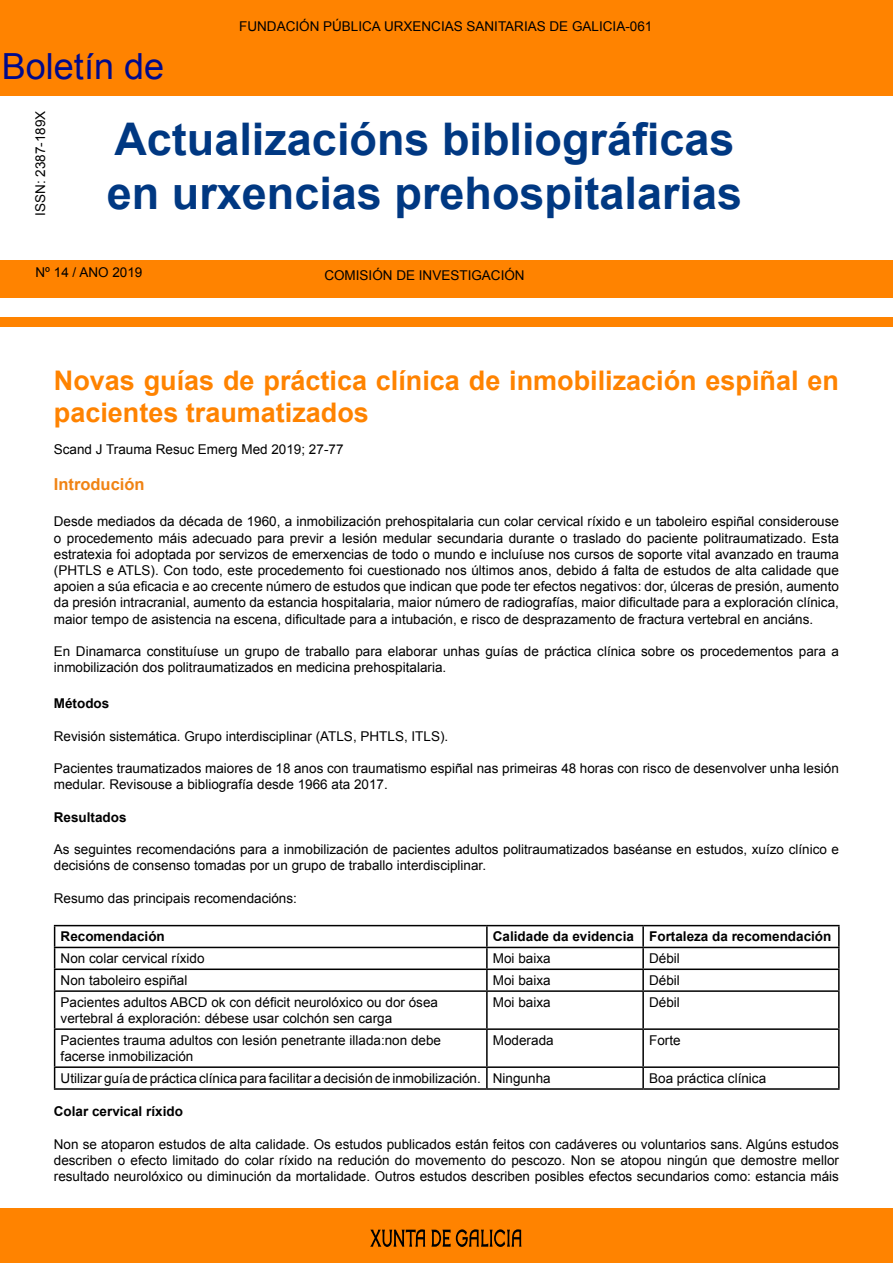
<style>
.page{position:relative;width:893px;height:1263px;background:#fff}
.page>*{position:absolute;margin:0;border:0;box-sizing:border-box;transform-origin:0 0}
.t1{font:700 45px "Arial";color:#003882}
.t2{font:36px "Arial";color:#000a8b}
.t3{font:700 27px/32.4px "Arial";color:#ff8300}
.t4{font:700 16.5px "Arial";color:#f08314}
.t5{font:13.5px/16.2px "Arial";color:#000}
.t6{font:700 13.5px "Arial";color:#000}
</style>
<div class="page">
<div style="left:0;top:0;width:892px;height:298px;background:#ff8300"></div>
<div style="left:0;top:96px;width:893px;height:163px;background:#fff"></div>
<div style="left:0;top:1209px;width:893px;height:54px;background:#ff8300"></div>
<svg style="left:370px;top:1229px;width:55px;height:18px"></svg>
<svg style="left:431px;top:1229px;width:90px;height:18px"></svg>
<div style="left:0;top:318px;width:893px;height:9px;background:#ff8300"></div>
<hr style="left:54px;top:925px;width:433px;height:1px;background:#000">
<hr style="left:487px;top:925px;width:156px;height:1px;background:#000">
<hr style="left:486px;top:926px;width:2px;height:21px;background:#000">
<hr style="left:643px;top:925px;width:197px;height:1px;background:#000">
<hr style="left:642px;top:926px;width:2px;height:21px;background:#000">
<hr style="left:838px;top:926px;width:2px;height:21px;background:#000">
<hr style="left:54px;top:947px;width:433px;height:1px;background:#000">
<hr style="left:487px;top:947px;width:156px;height:1px;background:#000">
<hr style="left:486px;top:948px;width:2px;height:20px;background:#000">
<hr style="left:643px;top:947px;width:197px;height:1px;background:#000">
<hr style="left:642px;top:948px;width:2px;height:20px;background:#000">
<hr style="left:838px;top:948px;width:2px;height:20px;background:#000">
<hr style="left:54px;top:968px;width:433px;height:2px;background:#000">
<svg style="left:54px;top:926px;width:1px;height:64px"></svg>
<hr style="left:487px;top:968px;width:156px;height:2px;background:#000">
<hr style="left:486px;top:970px;width:2px;height:20px;background:#000">
<hr style="left:643px;top:968px;width:197px;height:2px;background:#000">
<hr style="left:642px;top:970px;width:2px;height:20px;background:#000">
<hr style="left:838px;top:970px;width:2px;height:20px;background:#000">
<hr style="left:54px;top:990px;width:433px;height:2px;background:#000">
<hr style="left:54px;top:992px;width:1px;height:36px;background:#000">
<hr style="left:487px;top:990px;width:156px;height:2px;background:#000">
<hr style="left:486px;top:992px;width:2px;height:36px;background:#000">
<hr style="left:643px;top:990px;width:197px;height:2px;background:#000">
<hr style="left:642px;top:992px;width:2px;height:36px;background:#000">
<hr style="left:838px;top:992px;width:2px;height:36px;background:#000">
<hr style="left:54px;top:1028px;width:433px;height:2px;background:#000">
<hr style="left:54px;top:1030px;width:1px;height:36px;background:#000">
<hr style="left:487px;top:1028px;width:156px;height:2px;background:#000">
<hr style="left:486px;top:1030px;width:2px;height:36px;background:#000">
<hr style="left:643px;top:1028px;width:197px;height:2px;background:#000">
<hr style="left:642px;top:1030px;width:2px;height:36px;background:#000">
<hr style="left:838px;top:1030px;width:2px;height:36px;background:#000">
<hr style="left:54px;top:1066px;width:433px;height:2px;background:#000">
<svg style="left:54px;top:1068px;width:1px;height:20px"></svg>
<hr style="left:487px;top:1066px;width:156px;height:2px;background:#000">
<hr style="left:486px;top:1068px;width:2px;height:20px;background:#000">
<hr style="left:643px;top:1066px;width:197px;height:2px;background:#000">
<hr style="left:642px;top:1068px;width:2px;height:20px;background:#000">
<hr style="left:838px;top:1068px;width:2px;height:20px;background:#000">
<hr style="left:54px;top:1088px;width:433px;height:2px;background:#000">
<hr style="left:487px;top:1088px;width:156px;height:2px;background:#000">
<hr style="left:643px;top:1088px;width:197px;height:2px;background:#000">
<h2 class="t2" style="left:2px;top:43px;width:164px">Boletín de</h2>
<p class="t5" style="left:239px;top:18px;width:415px">FUNDACIÓN PÚBLICA URXENCIAS SANITARIAS DE GALICIA-061</p>
<p class="t5" style="left:33px;top:216px;width:107px;rotate:-90deg">ISSN: 2387-189X</p>
<h1 class="t1" style="left:114px;top:109px;width:622px">Actualizacións bibliográficas</h1>
<h1 class="t1" style="left:107px;top:163px;width:637px">en urxencias prehospitalarias</h1>
<p class="t5" style="left:35px;top:264px;width:108px">Nº 14 / ANO 2019</p>
<p class="t5" style="left:324px;top:267px;width:202px">COMISIÓN DE INVESTIGACIÓN</p>
<h3 class="t3" style="left:54px;top:365px;width:787px">Novas guías de práctica clínica de inmobilización espiñal en pacientes traumatizados</h3>
<p class="t5" style="left:54px;top:442px;width:291px">Scand J Trauma Resuc Emerg Med 2019; 27-77</p>
<p class="t4" style="left:54px;top:474px;width:92px">Introdución</p>
<p class="t5" style="left:54px;top:514px;width:787px;text-align:justify">Desde mediados da década de 1960, a inmobilización prehospitalaria cun colar cervical ríxido e un taboleiro espiñal considerouse o procedemento máis adecuado para previr a lesión medular secundaria durante o traslado do paciente politraumatizado. Esta estratexia foi adoptada por servizos de emerxencias de todo o mundo e incluíuse nos cursos de soporte vital avanzado en trauma (PHTLS e ATLS). Con todo, este procedemento foi cuestionado nos últimos anos, debido á falta de estudos de alta calidade que apoien a súa eficacia e ao crecente número de estudos que indican que pode ter efectos negativos: dor, úlceras de presión, aumento da presión intracranial, aumento da estancia hospitalaria, maior número de radiografías, maior dificultade para a exploración clínica, maior tempo de asistencia na escena, dificultade para a intubación, e risco de desprazamento de fractura vertebral en anciáns.</p>
<p class="t5" style="left:54px;top:643px;width:786px">En Dinamarca constituíuse un grupo de traballo para elaborar unhas guías de práctica clínica sobre os procedementos para a inmobilización dos politraumatizados en medicina prehospitalaria.</p>
<p class="t6" style="left:54px;top:694px;width:57px">Métodos</p>
<p class="t5" style="left:54px;top:728px;width:396px">Revisión sistemática. Grupo interdisciplinar (ATLS, PHTLS, ITLS).</p>
<p class="t5" style="left:54px;top:760px;width:786px">Pacientes traumatizados maiores de 18 anos con traumatismo espiñal nas primeiras 48 horas con risco de desenvolver unha lesión medular. Revisouse a bibliografía desde 1966 ata 2017.</p>
<p class="t6" style="left:54px;top:808px;width:74px">Resultados</p>
<p class="t5" style="left:54px;top:841px;width:787px">As seguintes recomendacións para a inmobilización de pacientes adultos politraumatizados baséanse en estudos, xuízo clínico e decisións de consenso tomadas por un grupo de traballo interdisciplinar.</p>
<p class="t5" style="left:54px;top:890px;width:245px">Resumo das principais recomendacións:</p>
<p class="t6" style="left:61px;top:928px;width:106px">Recomendación</p>
<p class="t6" style="left:493px;top:928px;width:340px">Calidade da evidencia Fortaleza da recomendación</p>
<p class="t5" style="left:61px;top:950px;width:146px">Non colar cervical ríxido</p>
<p class="t5" style="left:493px;top:950px;width:59px">Moi baixa</p>
<p class="t5" style="left:649px;top:950px;width:32px">Débil</p>
<p class="t5" style="left:61px;top:972px;width:128px">Non taboleiro espiñal</p>
<p class="t5" style="left:493px;top:972px;width:59px">Moi baixa</p>
<p class="t5" style="left:649px;top:972px;width:32px">Débil</p>
<p class="t5" style="left:61px;top:994px;width:379px">Pacientes adultos ABCD ok con déficit neurolóxico ou dor ósea vertebral á exploración: débese usar colchón sen carga</p>
<p class="t5" style="left:493px;top:994px;width:59px">Moi baixa</p>
<p class="t5" style="left:649px;top:994px;width:32px">Débil</p>
<p class="t5" style="left:61px;top:1032px;width:382px">Pacientes trauma adultos con lesión penetrante illada:non debe facerse inmobilización</p>
<p class="t5" style="left:493px;top:1032px;width:62px">Moderada</p>
<p class="t5" style="left:649px;top:1032px;width:33px">Forte</p>
<p class="t5" style="left:61px;top:1070px;width:492px">Utilizar guía de práctica clínica para facilitar a decisión de inmobilización. Ningunha</p>
<p class="t5" style="left:649px;top:1070px;width:119px">Boa práctica clínica</p>
<p class="t6" style="left:54px;top:1102px;width:131px">Colar cervical ríxido</p>
<p class="t5" style="left:54px;top:1136px;width:787px;text-align:justify">Non se atoparon estudos de alta calidade. Os estudos publicados están feitos con cadáveres ou voluntarios sans. Algúns estudos describen o efecto limitado do colar ríxido na redución do movemento do pescozo. Non se atopou ningún que demostre mellor resultado neurolóxico ou diminución da mortalidade. Outros estudos describen posibles efectos secundarios como: estancia máis</p>
</div>
